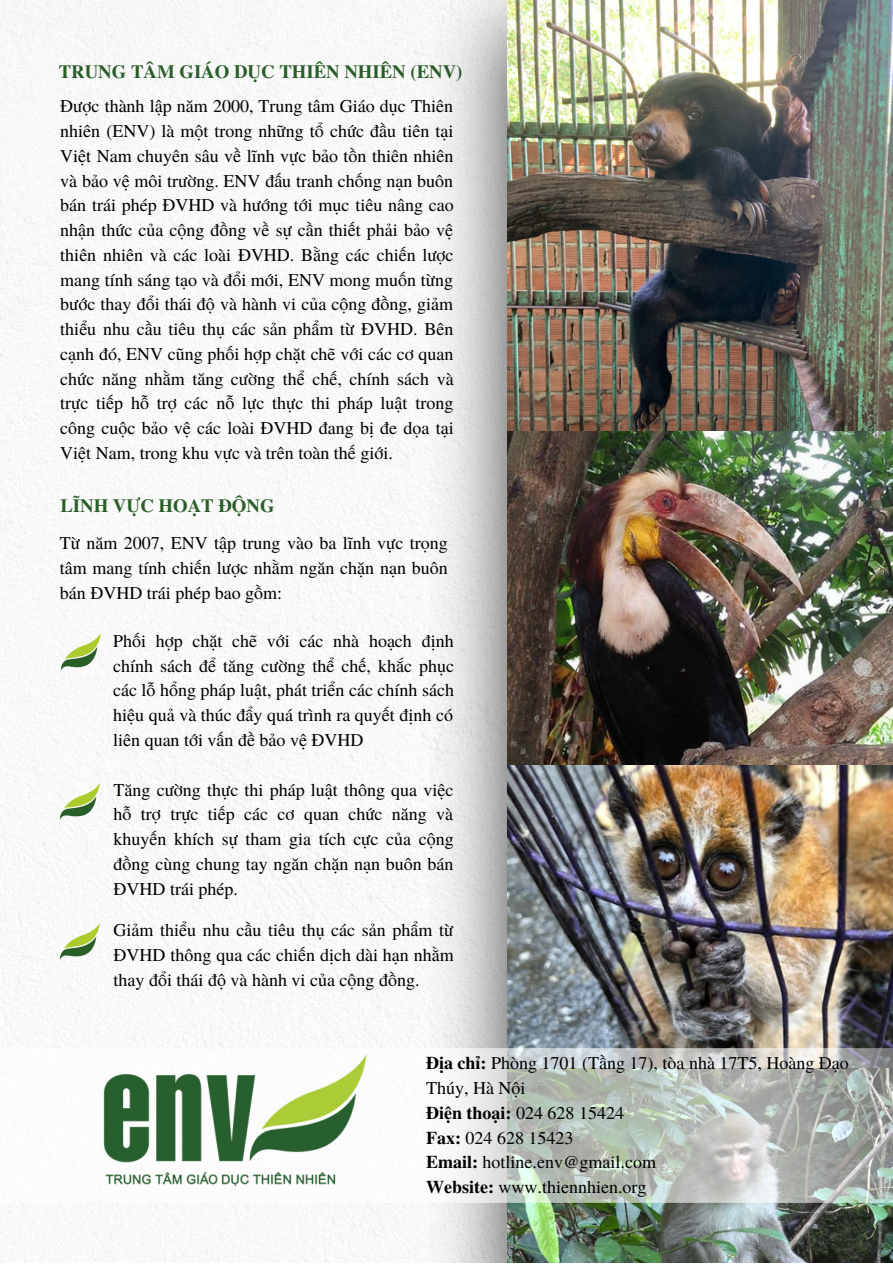
<style>
.page{position:relative;width:893px;height:1264px;background:#fff}
.page>*{position:absolute;margin:0;border:0;box-sizing:border-box;transform-origin:0 0}
.t1{font:700 18.75px "Te X Gyre Termes";color:#295e28}
.t2{font:700 18.75px "Te X Gyre Termes";color:#295e27}
.t3{font:18px/24.8px "Te X Gyre Termes";color:#000;text-align:justify}
.s1{font-weight:700}
</style>
<div class="page">
<img style="left:60px;top:630px;width:42px;height:42px">
<img style="left:59px;top:780px;width:42px;height:42px">
<img style="left:59px;top:920px;width:42px;height:41px">
<img style="left:430px;top:0;width:78px;height:1262px">
<img style="left:507px;top:0;width:385px;height:582px">
<img style="left:508px;top:431px;width:384px;height:335px">
<img style="left:508px;top:766px;width:384px;height:282px">
<img style="left:508px;top:1202px;width:384px;height:60px">
<img style="left:0;top:1048px;width:892px;height:154px">
<img style="left:66px;top:1031px;width:329px;height:181px">
<p class="t1" style="left:59px;top:57px;width:405px">TRUNG TÂM GIÁO DỤC THIÊN NHIÊN (ENV)</p>
<p class="t3" style="left:60px;top:93px;width:395px">Được thành lập năm 2000, Trung tâm Giáo dục Thiên nhiên (ENV) là một trong những tổ chức đầu tiên tại Việt Nam chuyên sâu về lĩnh vực bảo tồn thiên nhiên và bảo vệ môi trường. ENV đấu tranh chống nạn buôn bán trái phép ĐVHD và hướng tới mục tiêu nâng cao nhận thức của cộng đồng về sự cần thiết phải bảo vệ thiên nhiên và các loài ĐVHD. Bằng các chiến lược mang tính sáng tạo và đổi mới, ENV mong muốn từng bước thay đổi thái độ và hành vi của cộng đồng, giảm thiểu nhu cầu tiêu thụ các sản phẩm từ ĐVHD. Bên cạnh đó, ENV cũng phối hợp chặt chẽ với các cơ quan chức năng nhằm tăng cường thể chế, chính sách và trực tiếp hỗ trợ các nỗ lực thực thi pháp luật trong công cuộc bảo vệ các loài ĐVHD đang bị đe dọa tại Việt Nam, trong khu vực và trên toàn thế giới.</p>
<p class="t2" style="left:60px;top:491px;width:216px">LĨNH VỰC HOẠT ĐỘNG</p>
<p class="t3" style="left:60px;top:530px;width:389px">Từ năm 2007, ENV tập trung vào ba lĩnh vực trọng tâm mang tính chiến lược nhằm ngăn chặn nạn buôn bán ĐVHD trái phép bao gồm:</p>
<p class="t3" style="left:113px;top:627px;width:342px">Phối hợp chặt chẽ với các nhà hoạch định chính sách để tăng cường thể chế, khắc phục các lỗ hổng pháp luật, phát triển các chính sách hiệu quả và thúc đẩy quá trình ra quyết định có liên quan tới vấn đề bảo vệ ĐVHD</p>
<p class="t3" style="left:114px;top:776px;width:341px">Tăng cường thực thi pháp luật thông qua việc hỗ trợ trực tiếp các cơ quan chức năng và khuyến khích sự tham gia tích cực của cộng đồng cùng chung tay ngăn chặn nạn buôn bán ĐVHD trái phép.</p>
<p class="t3" style="left:114px;top:916px;width:342px">Giảm thiểu nhu cầu tiêu thụ các sản phẩm từ ĐVHD thông qua các chiến dịch dài hạn nhằm thay đổi thái độ và hành vi của cộng đồng.</p>
<p class="t3" style="left:426px;top:1049px;width:424px"><span class="s1">Địa chỉ:</span> Phòng 1701 (Tầng 17), tòa nhà 17T5, Hoàng Đạo<br>Thúy, Hà Nội</p>
<p class="t3" style="left:426px;top:1099px;width:199px"><span class="s1">Điện thoại:</span> 024 628 15424</p>
<p class="t3" style="left:426px;top:1124px;width:149px"><span class="s1">Fax:</span> 024 628 15423</p>
<p class="t3" style="left:426px;top:1148px;width:231px"><span class="s1">Email:</span> hotline.env@gmail.com</p>
<p class="t3" style="left:426px;top:1173px;width:222px"><span class="s1">Website:</span> www.thiennhien.org</p>
</div>
